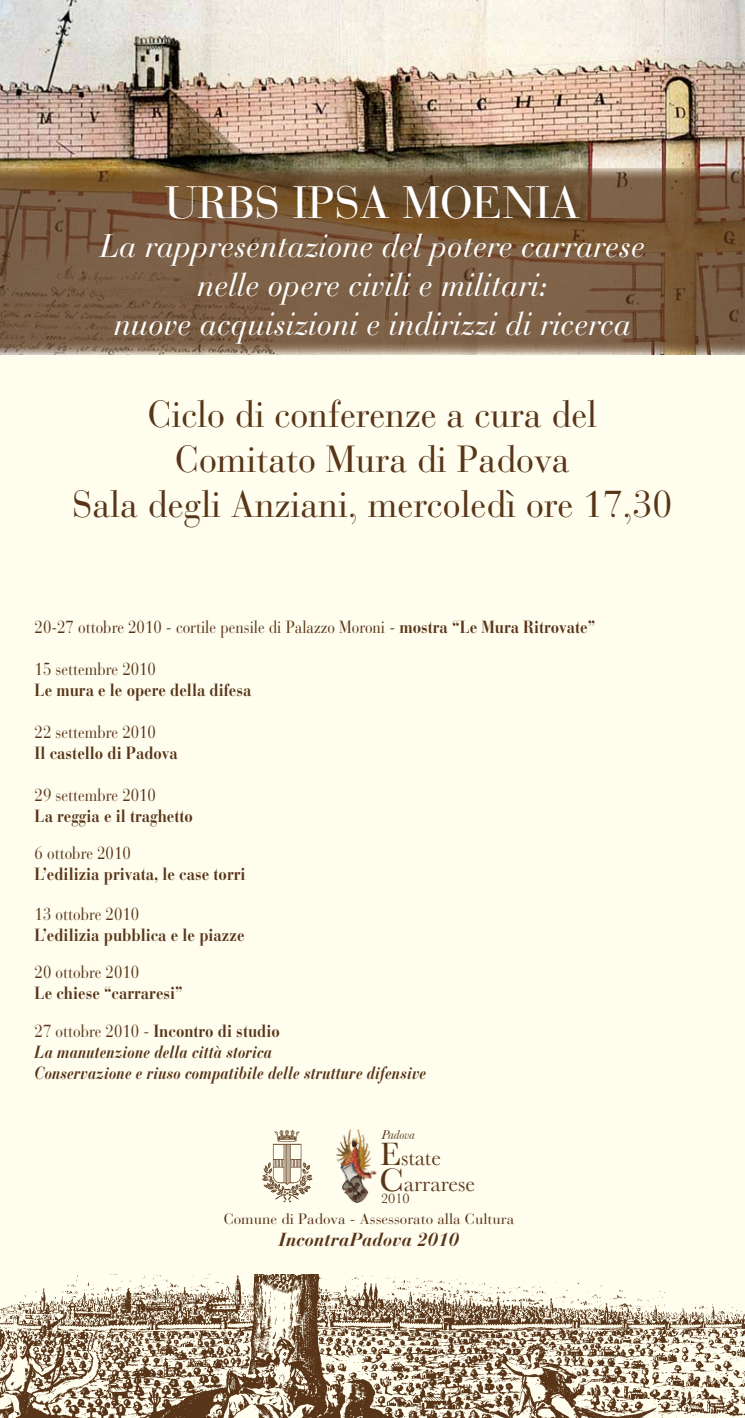
<style>
.page{position:relative;width:745px;height:1418px;background:#fff}
.page>*{position:absolute;margin:0;border:0;box-sizing:border-box;transform-origin:0 0}
.t1{font:45px "Bauer Bodoni";color:#fff}
.t2{font:37.5px/45px "Bauer Bodoni";color:#583518;text-align:center;scale:.95 1}
.t3{font:italic 32.5px/39px "Bauer Bodoni";color:#fff;text-align:center;scale:.95 1}
.t4{font:22px "Baskerville";color:#583518}
.t5{font:italic 700 18.75px "Bauer Bodoni";color:#583518}
.t6{font:700 17.5px/37.5px "Bauer Bodoni";color:#583518;scale:.86 1}
.t7{font:17.5px "Bauer Bodoni";color:#583518;scale:.86 1}
.t8{font:italic 700 17.5px/21px "Bauer Bodoni";color:#583518;scale:.86 1}
.t9{font:15px "Bauer Bodoni";color:#583518}
.t10{font:14.25px "Baskerville";color:#583518}
.t11{font:italic 13.5px "Baskerville";color:#583518}
.s1{font-weight:700}
.s2{font-weight:400}
.s3{font-size:33.88px}
</style>
<div class="page">
<div style="left:0;top:0;width:744px;height:1417px;background:#fffdee"></div>
<img style="left:0;top:0;width:744px;height:168px">
<svg style="left:0;top:168px;width:744px;height:186px;background:#7a5d41"></svg>
<img style="left:261px;top:1130px;width:51px;height:72px">
<img style="left:336px;top:1129px;width:41px;height:73px">
<img style="left:0;top:1274px;width:744px;height:143px">
<h1 class="t1" style="left:164px;top:175px;width:417px">URBS IPSA MOENIA</h1>
<h3 class="t3" style="left:100px;top:226px;width:574px">La rappresentazione del potere carrarese nelle opere civili e militari:<br>nuove acquisizioni e indirizzi di ricerca</h3>
<h2 class="t2" style="left:72px;top:392px;width:632px">Ciclo di conferenze a cura del<br>Comitato Mura di Padova<br>Sala degli Anziani, mercoledì ore 17,30</h2>
<p class="t7" style="left:35px;top:616px;width:653px">20-27 ottobre 2010 - cortile pensile di Palazzo Moroni - <span class="s1">mostra “Le Mura Ritrovate”</span></p>
<p class="t7" style="left:35px;top:658px;width:142px">15 settembre 2010</p>
<p class="t6" style="left:35px;top:671px;width:253px">Le mura e le opere della difesa</p>
<p class="t7" style="left:35px;top:721px;width:142px">22 settembre 2010</p>
<p class="t6" style="left:35px;top:734px;width:168px">Il castello di Padova</p>
<p class="t7" style="left:35px;top:784px;width:142px">29 settembre 2010</p>
<p class="t6" style="left:35px;top:797px;width:185px">La reggia e il traghetto</p>
<p class="t7" style="left:35px;top:843px;width:113px">6 ottobre 2010</p>
<p class="t6" style="left:35px;top:855px;width:246px">L’edilizia privata, le case torri</p>
<p class="t7" style="left:35px;top:903px;width:123px">13 ottobre 2010</p>
<p class="t6" style="left:35px;top:915px;width:245px">L’edilizia pubblica e le piazze</p>
<p class="t7" style="left:35px;top:961px;width:123px">20 ottobre 2010</p>
<p class="t6" style="left:35px;top:974px;width:286px">Le chiese “carraresi”<br><span class="s2">27 ottobre 2010 -</span> Incontro di studio</p>
<p class="t8" style="left:35px;top:1041px;width:456px">La manutenzione della città storica<br>Conservazione e riuso compatibile delle strutture difensive</p>
<p class="t11" style="left:381px;top:1126px;width:35px">Padova</p>
<p class="t4" style="left:379px;top:1145px;width:63px"><span class="s3">E</span>state</p>
<p class="t10" style="left:381px;top:1190px;width:30px">2010</p>
<p class="t4" style="left:379px;top:1170px;width:97px"><span class="s3">C</span>arrarese</p>
<p class="t9" style="left:224px;top:1209px;width:292px">Comune di Padova - Assessorato alla Cultura</p>
<p class="t5" style="left:278px;top:1228px;width:182px">IncontraPadova 2010</p>
</div>
